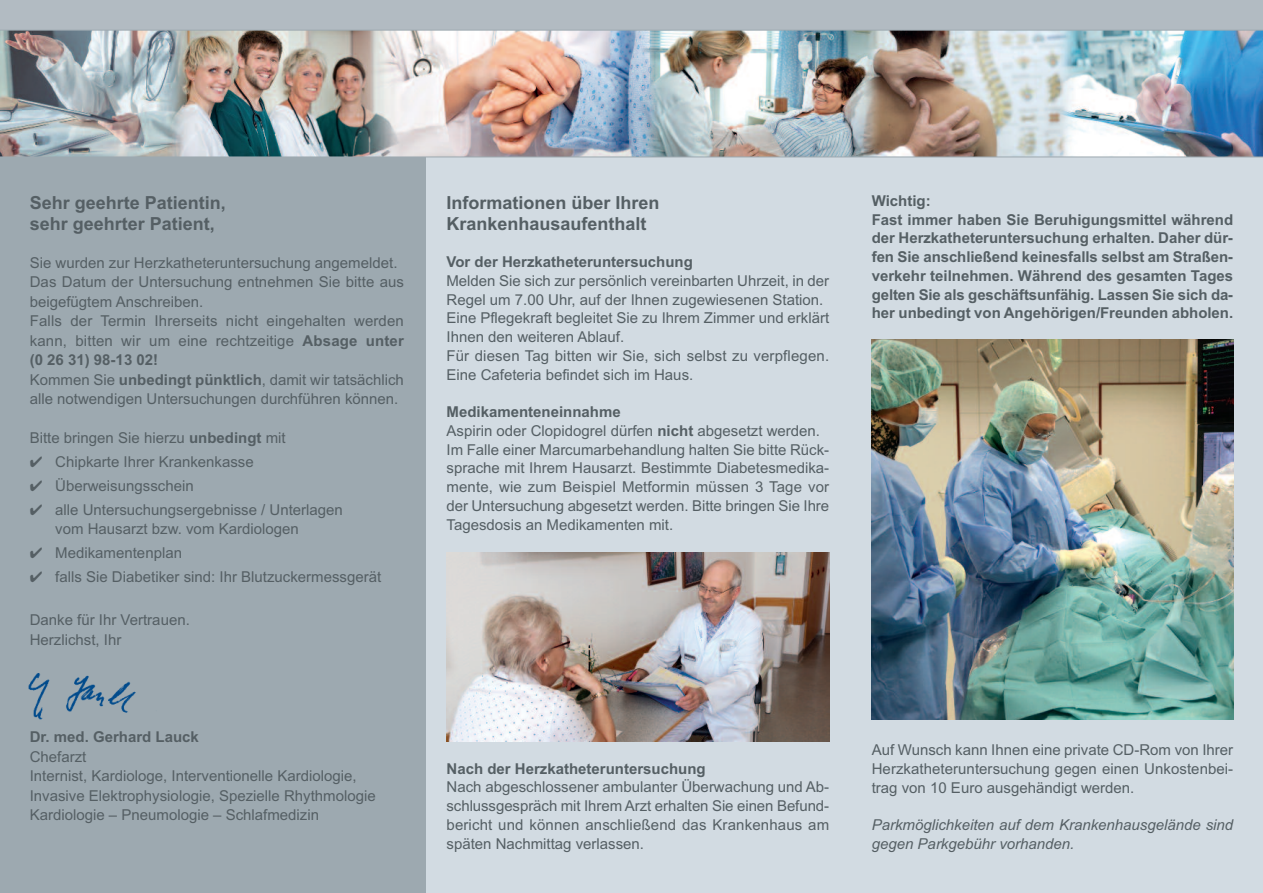
<style>
.page{position:relative;width:1263px;height:893px;background:#d2dbe2}
.page>*{position:absolute;margin:0;border:0;box-sizing:border-box;transform-origin:0 0}
.t1{font:700 18px/21px "Arial";color:#555f64}
.t2{font:15px/18.8px "Arial";color:#555f64}
.t3{font:700 15px/18.8px "Arial";color:#555f64}
.t4{font:italic 15px/18.8px "Arial";color:#555f64}
.s1{font-weight:700}
</style>
<div class="page">
<div style="left:0;top:0;width:425px;height:893px;background:#9da9b0"></div>
<div style="left:0;top:0;width:1263px;height:43px;background:#b2bbc2"></div>
<img style="left:28px;top:673px;width:108px;height:47px">
<img style="left:446px;top:553px;width:383px;height:188px">
<img style="left:872px;top:340px;width:361px;height:380px">
<img style="left:0;top:30px;width:1263px;height:127px">
<p class="t1" style="left:30px;top:192px;width:198px">Sehr geehrte Patientin, sehr geehrter Patient,</p>
<p class="t2" style="left:30px;top:253px;width:376px;line-height:19.5px">Sie wurden zur Herzkatheteruntersuchung angemeldet.<br>Das Datum der Untersuchung entnehmen Sie bitte aus beigefügtem Anschreiben.<br>Falls der Termin Ihrerseits nicht eingehalten werden kann, bitten wir um eine rechtzeitige <span class="s1">Absage unter (0 26 31) 98-13 02!<br></span>Kommen Sie <span class="s1">unbedingt pünktlich</span>, damit wir tatsächlich alle notwendigen Untersuchungen durchführen können.</p>
<p class="t2" style="left:30px;top:429px;width:257px">Bitte bringen Sie hierzu <span class="s1">unbedingt</span> mit</p>
<p class="t2" style="left:30px;top:453px;width:225px">✔ Chipkarte Ihrer Krankenkasse</p>
<p class="t2" style="left:30px;top:476px;width:165px">✔ Überweisungsschein</p>
<p class="t2" style="left:55px;top:500px;width:289px;line-height:19.5px;text-indent:-26px">✔ alle Untersuchungsergebnisse / Unterlagen vom Hausarzt bzw. vom Kardiologen</p>
<p class="t2" style="left:30px;top:543px;width:154px">✔ Medikamentenplan</p>
<p class="t2" style="left:30px;top:567px;width:353px">✔ falls Sie Diabetiker sind: Ihr Blutzuckermessgerät</p>
<p class="t2" style="left:30px;top:610px;width:162px;line-height:19.5px">Danke für Ihr Vertrauen.<br>Herzlichst, Ihr</p>
<p class="t3" style="left:30px;top:727px;width:171px">Dr. med. Gerhard Lauck</p>
<p class="t2" style="left:30px;top:747px;width:348px;line-height:19.5px">Chefarzt<br>Internist, Kardiologe, Interventionelle Kardiologie, Invasive Elektrophysiologie, Spezielle Rhythmologie Kardiologie – Pneumologie – Schlafmedizin</p>
<p class="t1" style="left:446px;top:192px;width:215px">Informationen über Ihren<br>Krankenhausaufenthalt</p>
<p class="t3" style="left:446px;top:253px;width:248px">Vor der Herzkatheteruntersuchung</p>
<p class="t2" style="left:446px;top:271px;width:384px">Melden Sie sich zur persönlich vereinbarten Uhrzeit, in der Regel um 7.00 Uhr, auf der Ihnen zugewiesenen Station.<br>Eine Pflegekraft begleitet Sie zu Ihrem Zimmer und erklärt Ihnen den weiteren Ablauf.<br>Für diesen Tag bitten wir Sie, sich selbst zu verpflegen.<br>Eine Cafeteria befindet sich im Haus.</p>
<p class="t2" style="left:446px;top:403px;width:384px"><span class="s1">Medikamenteneinnahme<br></span>Aspirin oder Clopidogrel dürfen <span class="s1">nicht</span> abgesetzt werden.<br>Im Falle einer Marcumarbehandlung halten Sie bitte Rück&shy;sprache mit Ihrem Hausarzt. Bestimmte Diabetesmedika&shy;mente, wie zum Beispiel Metformin müssen 3 Tage vor der Untersuchung abgesetzt werden. Bitte bringen Sie Ihre Tagesdosis an Medikamenten mit.</p>
<p class="t3" style="left:872px;top:191px;width:363px">Wichtig:<br>Fast immer haben Sie Beruhigungsmittel während der Herzkatheteruntersuchung erhalten. Daher dür&shy;fen Sie anschließend keinesfalls selbst am Straßen&shy;verkehr teilnehmen. Während des gesamten Tages gelten Sie als geschäftsunfähig. Lassen Sie sich da&shy;her unbedingt von Angehörigen/Freunden abholen.</p>
<p class="t3" style="left:446px;top:759px;width:261px">Nach der Herzkatheteruntersuchung</p>
<p class="t2" style="left:446px;top:778px;width:384px;text-align:justify">Nach abgeschlossener ambulanter Überwachung und Ab&shy;schlussgespräch mit Ihrem Arzt erhalten Sie einen Befund&shy;bericht und können anschließend das Krankenhaus am späten Nachmittag verlassen.</p>
<p class="t2" style="left:872px;top:740px;width:363px;text-align:justify">Auf Wunsch kann Ihnen eine private CD-Rom von Ihrer Herzkatheteruntersuchung gegen einen Unkostenbei&shy;trag von 10 Euro ausgehändigt werden.</p>
<p class="t4" style="left:872px;top:815px;width:363px">Parkmöglichkeiten auf dem Krankenhausgelände sind gegen Parkgebühr vorhanden.</p>
</div>
